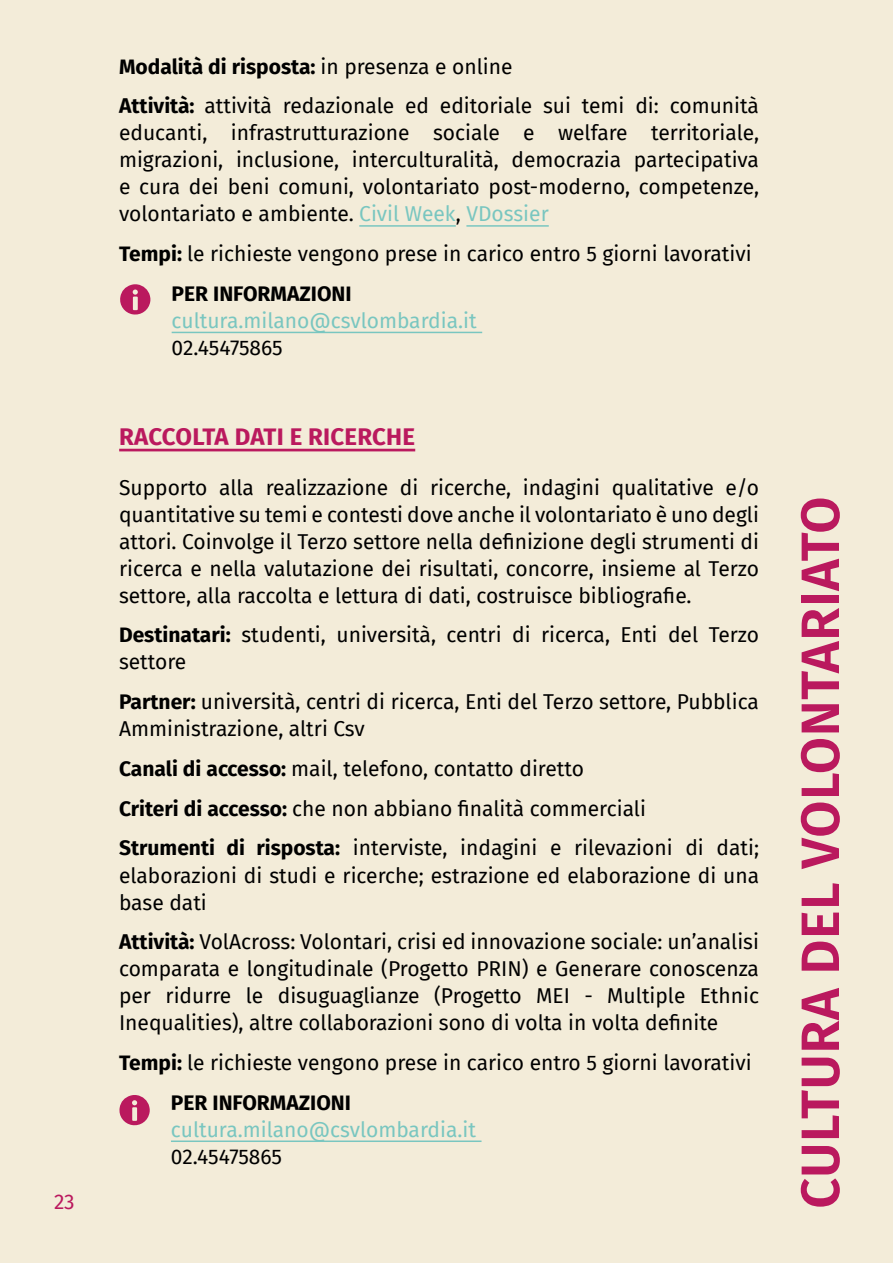
<style>
.page{position:relative;width:893px;height:1263px;background:#f3ecd9}
.page>*{position:absolute;margin:0;border:0;box-sizing:border-box;transform-origin:0 0}
.t1{font:600 54px "Fira Sans";letter-spacing:.01em;color:#ba195e}
.t2{font:700 24px "Fira Sans";letter-spacing:.01em;color:#ba195e}
.t3{font:21px/27px "Fira Sans";color:#000}
.t4{font:21px "Fira Sans";color:#79c6c0}
.t5{font:21px "Fira Sans";color:#ba195e}
.s1{font-weight:700}
.s2{color:#79c6c0}
</style>
<div class="page">
<hr style="left:359px;top:225px;width:97px;height:2px;background:#79c6c0">
<hr style="left:466px;top:225px;width:83px;height:2px;background:#79c6c0">
<hr style="left:172px;top:332px;width:310px;height:1px;background:#79c6c0">
<hr style="left:119px;top:449px;width:296px;height:2px;background:#ba195e">
<hr style="left:171px;top:1140px;width:310px;height:2px;background:#79c6c0">
<svg style="left:120px;top:284px;width:30px;height:31px"></svg>
<svg style="left:119px;top:1095px;width:31px;height:31px"></svg>
<p class="t5" style="left:54px;top:1186px;width:22px">23</p>
<p class="t3" style="left:119px;top:46px;width:641px;line-height:39.8px"><span class="s1">Modalità di risposta:</span> in presenza e online<br><span class="s1">Attività:</span> attività redazionale ed editoriale sui temi di: comunità</p>
<p class="t3" style="left:119px;top:119px;width:641px;text-align:justify">educanti, infrastrutturazione sociale e welfare territoriale, migrazioni, inclusione, interculturalità, democrazia partecipativa e cura dei beni comuni, volontariato post-moderno, competenze, volontariato e ambiente. <span class="s2">Civil Week</span>, <span class="s2">VDossier</span></p>
<p class="t3" style="left:172px;top:233px;width:581px;line-height:39.8px;text-indent:-53px"><span class="s1">Tempi:</span> le richieste vengono prese in carico entro 5 giorni lavorativi<br><span class="s1">PER INFORMAZIONI</span></p>
<p class="t4" style="left:172px;top:305px;width:306px">cultura.milano@csvlombardia.it</p>
<p class="t3" style="left:172px;top:334px;width:113px">02.45475865</p>
<p class="t2" style="left:119px;top:416px;width:297px">RACCOLTA DATI E RICERCHE</p>
<p class="t3" style="left:119px;top:473px;width:641px;text-align:justify">Supporto alla realizzazione di ricerche, indagini qualitative e/o quantitative su temi e contesti dove anche il volontariato è uno degli attori. Coinvolge il Terzo settore nella definizione degli strumenti di ricerca e nella valutazione dei risultati, concorre, insieme al Terzo settore, alla raccolta e lettura di dati, costruisce bibliografie.</p>
<p class="t3" style="left:119px;top:621px;width:641px"><span class="s1">Destinatari:</span> studenti, università, centri di ricerca, Enti del Terzo settore</p>
<p class="t3" style="left:119px;top:688px;width:641px"><span class="s1">Partner:</span> università, centri di ricerca, Enti del Terzo settore, Pubblica<br>Amministrazione, altri Csv</p>
<p class="t3" style="left:119px;top:748px;width:641px;line-height:39.8px"><span class="s1">Canali di accesso:</span> mail, telefono, contatto diretto<br><span class="s1">Criteri di accesso:</span> che non abbiano finalità commerciali<br><span class="s1">Strumenti di risposta:</span> interviste, indagini e rilevazioni di dati;</p>
<p class="t3" style="left:119px;top:861px;width:641px">elaborazioni di studi e ricerche; estrazione ed elaborazione di una base dati</p>
<p class="t3" style="left:119px;top:928px;width:641px;text-align:justify"><span class="s1">Attività:</span> VolAcross: Volontari, crisi ed innovazione sociale: un’analisi comparata e longitudinale (Progetto PRIN) e Generare conoscenza per ridurre le disuguaglianze (Progetto MEI - Multiple Ethnic Inequalities), altre collaborazioni sono di volta in volta definite</p>
<p class="t3" style="left:171px;top:1042px;width:582px;line-height:39.8px;text-indent:-52px"><span class="s1">Tempi:</span> le richieste vengono prese in carico entro 5 giorni lavorativi<br><span class="s1">PER INFORMAZIONI</span></p>
<p class="t4" style="left:171px;top:1113px;width:306px">cultura.milano@csvlombardia.it</p>
<p class="t3" style="left:171px;top:1142px;width:113px">02.45475865</p>
<h1 class="t1" style="left:776px;top:1209px;width:714px;rotate:-90deg">CULTURA DEL VOLONTARIATO</h1>
</div>
